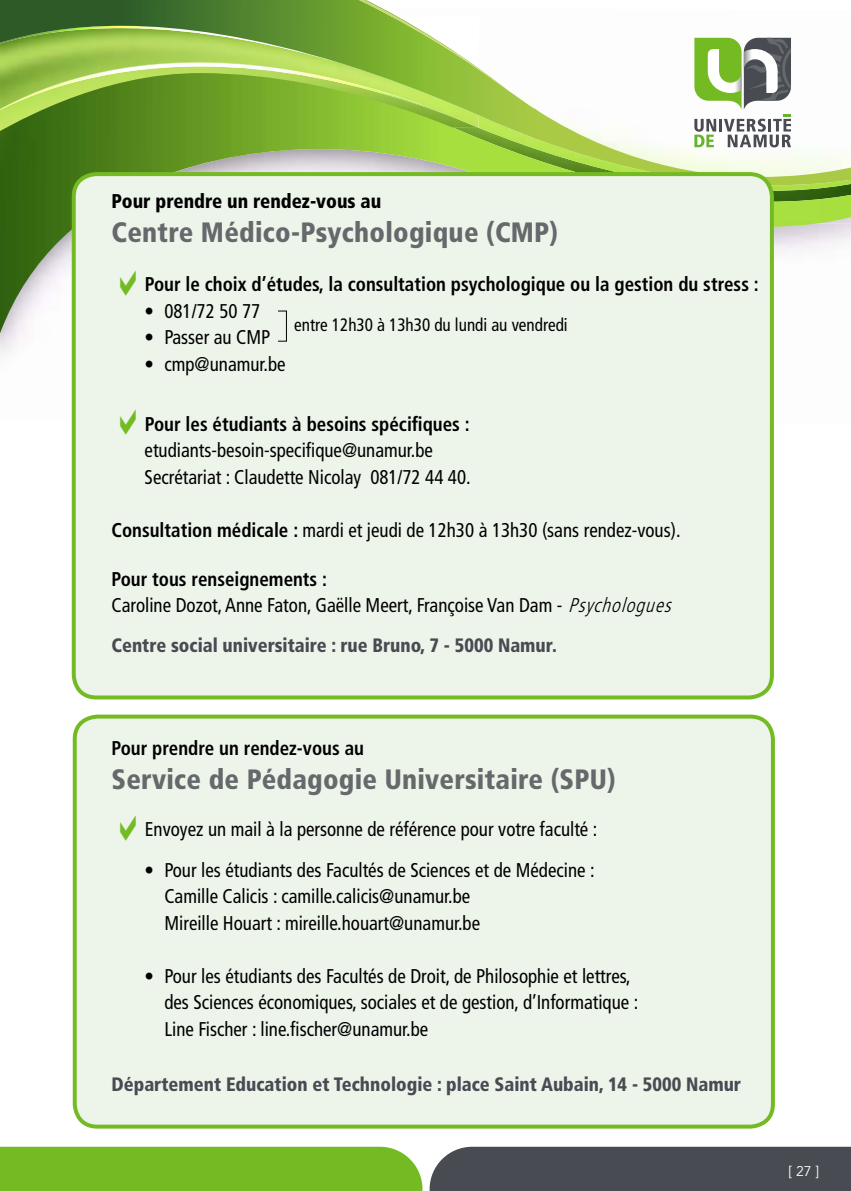
<style>
.page{position:relative;width:851px;height:1191px;background:#fff}
.page>*{position:absolute;margin:0;border:0;box-sizing:border-box;transform-origin:0 0}
.t1{font:900 condensed 28px "Frutiger LT Std";letter-spacing:.01em;color:#65696b}
.t2{font:condensed 20px/26.6px "Frutiger LT Std";color:#000;scale:.95 1}
.t3{font:700 condensed 20px "Frutiger LT Std";color:#000;scale:.95 1}
.t4{font:900 condensed 20px "Frutiger LT Std";color:#000;scale:.95 1}
.t5{font:900 condensed 19.4px "Frutiger LT Std";color:#494b52;scale:.95 1}
.t6{font:condensed 18px "Frutiger LT Std";color:#000;scale:.95 1}
.t7{font:14px "Avenir";color:#fff}
.s1{font-weight:700}
.s2{font-weight:300;font-style:italic}
</style>
<div class="page">
<img style="left:0;top:191px;width:850px;height:142px">
<svg style="left:0;top:0;width:850px;height:185px"></svg>
<svg style="left:164px;top:0;width:347px;height:93px"></svg>
<div style="left:0;top:1146px;width:422px;height:45px;background:#74bb23"></div>
<div style="left:429px;top:1146px;width:421px;height:45px;background:#494b52"></div>
<svg style="left:694px;top:38px;width:96px;height:109px"></svg>
<div style="left:74px;top:174px;width:697px;height:523px;background:#edf5eb;border-radius:23px"></div>
<div style="left:72px;top:172px;width:701px;height:527px;border:4px solid #74bb23;border-radius:23px"></div>
<div style="left:75px;top:716px;width:697px;height:410px;background:#edf5eb;border-radius:23px"></div>
<div style="left:73px;top:714px;width:701px;height:414px;border:4px solid #74bb23;border-radius:23px"></div>
<div style="left:277px;top:310px;width:10px;height:32px;border:1px solid #000"></div>
<p class="t4" style="left:111px;top:189px;width:285px">Pour prendre un rendez-vous au</p>
<h1 class="t1" style="left:111px;top:215px;width:448px">Centre Médico-Psychologique (CMP)</h1>
<p class="t3" style="left:145px;top:272px;width:647px">Pour le choix d’études, la consultation psychologique ou la gestion du stress :</p>
<p class="t2" style="left:145px;top:297px;width:123px">• 081/72 50 77</p>
<p class="t2" style="left:145px;top:324px;width:134px">• Passer au CMP</p>
<p class="t2" style="left:145px;top:351px;width:150px">• cmp@unamur.be</p>
<p class="t6" style="left:294px;top:314px;width:289px">entre 12h30 à 13h30 du lundi au vendredi</p>
<p class="t3" style="left:145px;top:412px;width:343px">Pour les étudiants à besoins spécifiques :</p>
<p class="t2" style="left:145px;top:437px;width:345px">etudiants-besoin-specifique@unamur.be<br>Secrétariat : Claudette Nicolay 081/72 44 40.</p>
<p class="t2" style="left:111px;top:517px;width:600px"><span class="s1">Consultation médicale :</span> mardi et jeudi de 12h30 à 13h30 (sans rendez-vous).</p>
<p class="t2" style="left:111px;top:565px;width:596px"><span class="s1">Pour tous renseignements :<br></span>Caroline Dozot, Anne Faton, Gaëlle Meert, Françoise Van Dam - <span class="s2">Psychologues</span></p>
<p class="t5" style="left:111px;top:633px;width:470px">Centre social universitaire : rue Bruno, 7 - 5000 Namur.</p>
<p class="t3" style="left:111px;top:736px;width:267px">Pour prendre un rendez-vous au</p>
<h1 class="t1" style="left:111px;top:762px;width:505px">Service de Pédagogie Universitaire (SPU)</h1>
<p class="t2" style="left:145px;top:816px;width:478px">Envoyez un mail à la personne de référence pour votre faculté :</p>
<p class="t2" style="left:164px;top:856px;width:454px;text-indent:-20px">• Pour les étudiants des Facultés de Sciences et de Médecine :<br>Camille Calicis : camille.calicis@unamur.be<br>Mireille Houart : mireille.houart@unamur.be</p>
<p class="t2" style="left:164px;top:962px;width:500px;text-indent:-20px">• Pour les étudiants des Facultés de Droit, de Philosophie et lettres, des Sciences économiques, sociales et de gestion, d’Informatique :<br>Line Fischer : line.fischer@unamur.be</p>
<p class="t5" style="left:111px;top:1072px;width:664px">Département Education et Technologie : place Saint Aubain, 14 - 5000 Namur</p>
<p class="t7" style="left:788px;top:1163px;width:32px">[ 27 ]</p>
</div>
